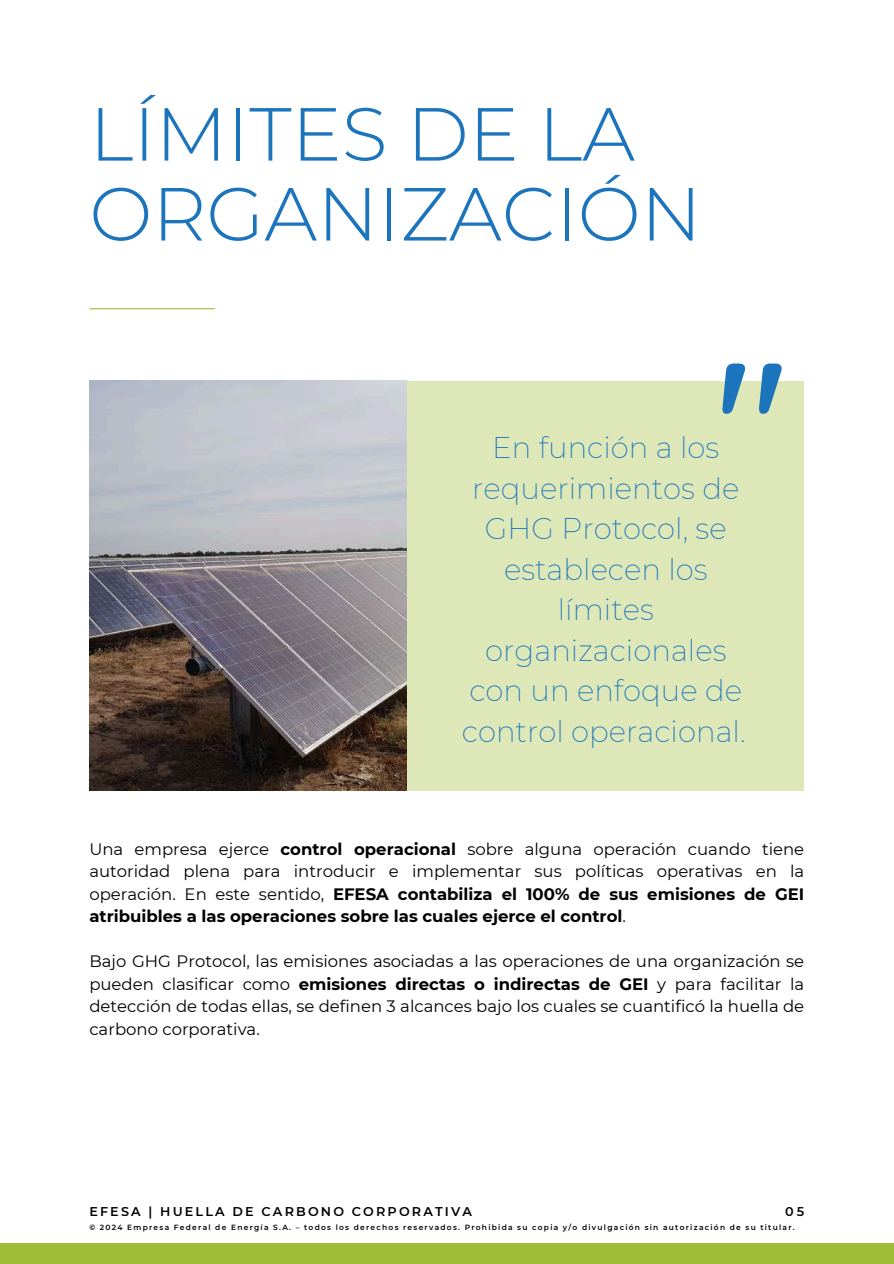
<style>
.page{position:relative;width:894px;height:1264px;background:#fff}
.page>*{position:absolute;margin:0;border:0;box-sizing:border-box;transform-origin:0 0}
.t1{font:500 176.4px "Quicksand";color:#1c75bc}
.t2{font:300 75px/79.8px "Montserrat";color:#1c75bc}
.t3{font:200 29.25px/40.5px "Montserrat";color:#1c75bc;text-align:center}
.t4{font:16.5px/22.5px "Montserrat";color:#000;text-align:justify}
.t5{font:600 12.75px "Montserrat";letter-spacing:.17em;color:#000}
.t6{font:600 7.5px "Montserrat";letter-spacing:.17em;color:#000}
.s1{font-weight:700}
</style>
<div class="page">
<div style="left:0;top:1243px;width:893px;height:20px;background:#9fbc36"></div>
<hr style="left:90px;top:308px;width:124px;height:1px;background:#9fbc36">
<div style="left:407px;top:381px;width:396px;height:409px;background:#dde7b8"></div>
<img style="left:89px;top:381px;width:318px;height:409px">
<h2 class="t2" style="left:89px;top:94px;width:613px">LÍMITES DE LA<br>ORGANIZACIÓN</h2>
<h1 class="t1" style="left:715px;top:310px;width:74px">"</h1>
<h3 class="t3" style="left:462px;top:427px;width:285px">En función a los requerimientos de<br>GHG Protocol, se establecen los límites organizacionales con un enfoque de control operacional.</h3>
<p class="t4" style="left:89px;top:837px;width:716px">Una empresa ejerce <span class="s1">control operacional</span> sobre alguna operación cuando tiene autoridad plena para introducir e implementar sus políticas operativas en la operación. En este sentido, <span class="s1">EFESA contabiliza el 100% de sus emisiones de GEI atribuibles a las operaciones sobre las cuales ejerce el control</span>.</p>
<p class="t4" style="left:89px;top:950px;width:716px">Bajo GHG Protocol, las emisiones asociadas a las operaciones de una organización se pueden clasificar como <span class="s1">emisiones directas o indirectas de GEI</span> y para facilitar la detección de todas ellas, se definen 3 alcances bajo los cuales se cuantificó la huella de carbono corporativa.</p>
<p class="t5" style="left:89px;top:1203px;width:384px">EFESA | HUELLA DE CARBONO CORPORATIVA</p>
<p class="t6" style="left:89px;top:1223px;width:706px">© 2024 Empresa Federal de Energía S.A. – todos los derechos reservados. Prohibida su copia y/o divulgación sin autorización de su titular.</p>
<p class="t5" style="left:784px;top:1203px;width:21px">05</p>
</div>
